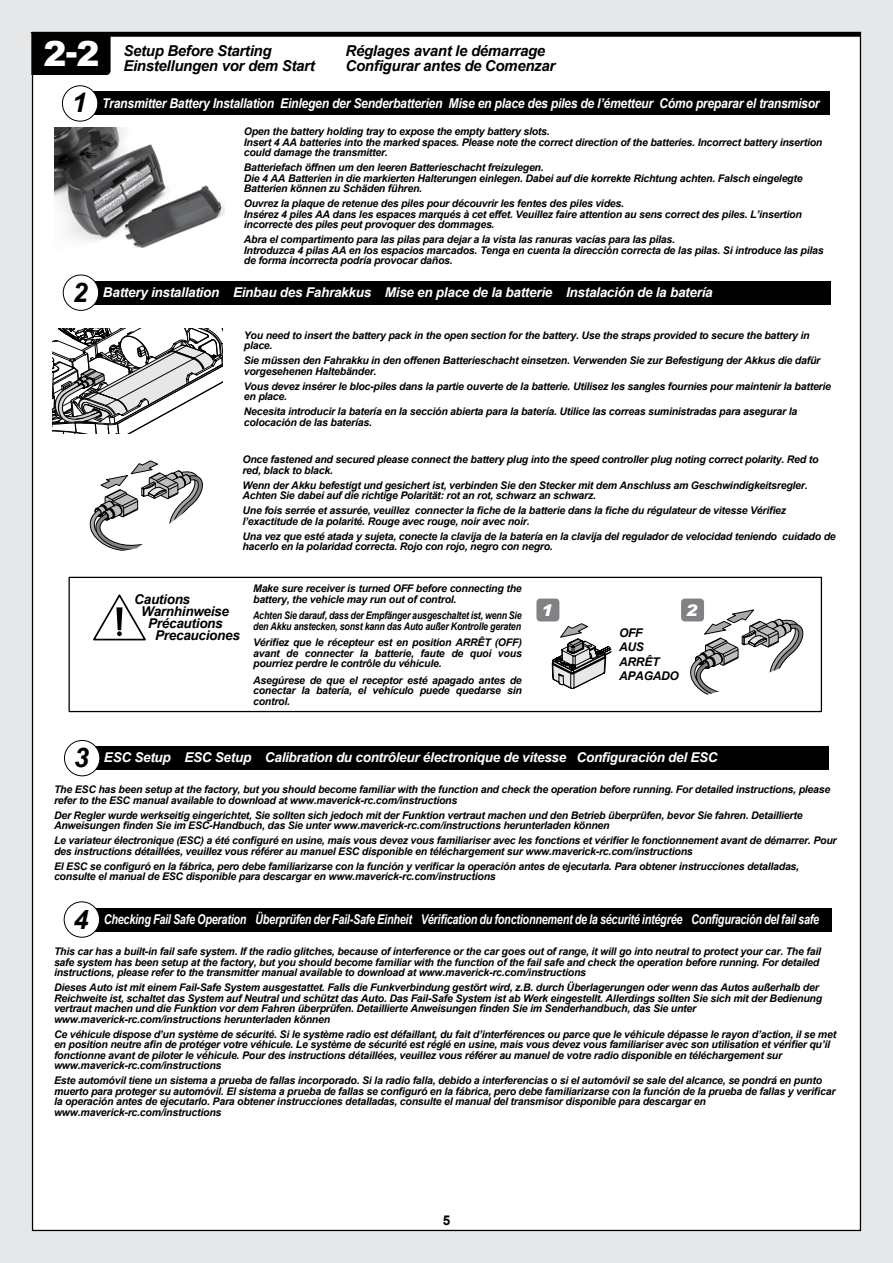
<style>
.page{position:relative;width:893px;height:1263px;background:#e6e7e8}
.page>*{position:absolute;margin:0;border:0;box-sizing:border-box;transform-origin:0 0}
.t1{font:900 34.5px "Arial";color:#fff}
.t2{font:italic 900 16.05px "Arial";color:#fff;scale:1.1 1}
.t3{font:italic 700 15px/15px "Arial";letter-spacing:-.02em;color:#000}
.t4{font:italic 700 13.5px "Arial";letter-spacing:-.02em;color:#fff}
.t5{font:italic 700 13.5px "Arial";letter-spacing:-.02em;color:#fff;scale:.8 1}
.t6{font:italic 700 13.5px "Arial";letter-spacing:-.02em;color:#fff;scale:.9 1}
.t7{font:italic 700 13.5px "Arial";letter-spacing:-.02em;color:#000}
.t8{font:700 13.5px "Arial";color:#000}
.t9{font:italic 700 12px/14.4px "Arial";letter-spacing:-.02em;color:#000}
.t10{font:italic 700 10.5px/10.5px "Arial";letter-spacing:-.02em;color:#000}
.t11{font:italic 700 10.5px/10.5px "Arial";letter-spacing:-.02em;color:#000;scale:.84 1}
.s1{font-size:27px;color:#000}
</style>
<div class="page">
<div style="left:33px;top:33px;width:827px;height:1197px;background:#fff"></div>
<div style="left:87px;top:746px;width:742px;height:24px;background:#000"></div>
<div style="left:64px;top:740px;width:36px;height:36px;background:#fff;border-radius:50%"></div>
<div style="left:64px;top:740px;width:36px;height:36px;border:1px solid #000;border-radius:50%"></div>
<div style="left:87px;top:908px;width:744px;height:23px;background:#000"></div>
<div style="left:64px;top:902px;width:36px;height:35px;background:#fff;border-radius:50%"></div>
<div style="left:64px;top:901px;width:36px;height:37px;border:1px solid #000;border-radius:50%"></div>
<img style="left:54px;top:128px;width:170px;height:120px">
<svg style="left:53px;top:329px;width:170px;height:105px"></svg>
<svg style="left:31px;top:32px;width:829px;height:43px"></svg>
<div style="left:85px;top:92px;width:745px;height:23px;background:#000"></div>
<div style="left:62px;top:86px;width:36px;height:35px;background:#fff;border-radius:50%"></div>
<div style="left:62px;top:85px;width:36px;height:37px;border:1px solid #000;border-radius:50%"></div>
<div style="left:86px;top:281px;width:744px;height:23px;background:#000"></div>
<div style="left:63px;top:275px;width:36px;height:35px;background:#fff;border-radius:50%"></div>
<div style="left:63px;top:275px;width:36px;height:36px;border:1px solid #000;border-radius:50%"></div>
<div style="left:69px;top:577px;width:753px;height:135px;border:1px solid #000"></div>
<svg style="left:93px;top:594px;width:53px;height:46px"></svg>
<div style="left:536px;top:598px;width:23px;height:23px;background:#808285;border-radius:4px"></div>
<div style="left:681px;top:598px;width:23px;height:23px;background:#808285;border-radius:4px"></div>
<svg style="left:689px;top:609px;width:115px;height:86px"></svg>
<svg style="left:552px;top:623px;width:59px;height:66px"></svg>
<svg style="left:89px;top:460px;width:114px;height:91px"></svg>
<h1 class="t1" style="left:44px;top:29px;width:58px">2-2</h1>
<h3 class="t3" style="left:345px;top:44px;width:211px">Réglages avant le démarrage<br>Configurar antes de Comenzar</h3>
<h3 class="t3" style="left:123px;top:44px;width:150px">Setup Before Starting</h3>
<h3 class="t3" style="left:123px;top:59px;width:193px">Einstellungen vor dem Start</h3>
<p class="t6" style="left:72px;top:94px;width:832px"><span class="s1">1</span> Transmitter Battery Installation Einlegen der Senderbatterien Mise en place des piles de l’émetteur Cómo preparar el transmisor</p>
<p class="t10" style="left:244px;top:127px;width:580px">Open the battery holding tray to expose the empty battery slots.<br>Insert 4 AA batteries into the marked spaces. Please note the correct direction of the batteries. Incorrect battery insertion could damage the transmitter.</p>
<p class="t10" style="left:244px;top:163px;width:560px">Batteriefach öffnen um den leeren Batterieschacht freizulegen.<br>Die 4 AA Batterien in die markierten Halterungen einlegen. Dabei auf die korrekte Richtung achten. Falsch eingelegte<br>Batterien können zu Schäden führen.</p>
<p class="t10" style="left:244px;top:199px;width:560px">Ouvrez la plaque de retenue des piles pour découvrir les fentes des piles vides.<br>Insérez 4 piles AA dans les espaces marqués à cet effet. Veuillez faire attention au sens correct des piles. L’insertion incorrecte des piles peut provoquer des dommages.</p>
<p class="t10" style="left:244px;top:235px;width:581px">Abra el compartimento para las pilas para dejar a la vista las ranuras vacías para las pilas.<br>Introduzca 4 pilas AA en los espacios marcados. Tenga en cuenta la dirección correcta de las pilas. Si introduce las pilas de forma incorrecta podría provocar daños.</p>
<p class="t4" style="left:73px;top:283px;width:642px"><span class="s1">2</span> Battery installation Einbau des Fahrakkus Mise en place de la batterie Instalación de la batería</p>
<p class="t10" style="left:244px;top:330px;width:567px">You need to insert the battery pack in the open section for the battery. Use the straps provided to secure the battery in place.</p>
<p class="t10" style="left:244px;top:356px;width:578px">Sie müssen den Fahrakku in den offenen Batterieschacht einsetzen. Verwenden Sie zur Befestigung der Akkus die dafür vorgesehenen Haltebänder.</p>
<p class="t10" style="left:244px;top:381px;width:589px">Vous devez insérer le bloc-piles dans la partie ouverte de la batterie. Utilisez les sangles fournies pour maintenir la batterie en place.</p>
<p class="t10" style="left:244px;top:407px;width:555px">Necesita introducir la batería en la sección abierta para la batería. Utilice las correas suministradas para asegurar la colocación de las baterías.</p>
<p class="t10" style="left:242px;top:455px;width:577px">Once fastened and secured please connect the battery plug into the speed controller plug noting correct polarity. Red to red, black to black.</p>
<p class="t10" style="left:242px;top:480px;width:567px">Wenn der Akku befestigt und gesichert ist, verbinden Sie den Stecker mit dem Anschluss am Geschwindigkeitsregler.<br>Achten Sie dabei auf die richtige Polarität: rot an rot, schwarz an schwarz.</p>
<p class="t10" style="left:242px;top:506px;width:545px">Une fois serrée et assurée, veuillez connecter la fiche de la batterie dans la fiche du régulateur de vitesse Vérifiez l’exactitude de la polarité. Rouge avec rouge, noir avec noir.</p>
<p class="t10" style="left:242px;top:531px;width:595px">Una vez que esté atada y sujeta, conecte la clavija de la batería en la clavija del regulador de velocidad teniendo cuidado de hacerlo en la polaridad correcta. Rojo con rojo, negro con negro.</p>
<p class="t7" style="left:134px;top:590px;width:57px">Cautions</p>
<p class="t7" style="left:141px;top:602px;width:89px">Warnhinweise</p>
<p class="t7" style="left:148px;top:614px;width:76px">Précautions</p>
<p class="t7" style="left:155px;top:626px;width:86px">Precauciones</p>
<p class="t10" style="left:253px;top:584px;width:270px">Make sure receiver is turned OFF before connecting the battery, the vehicle may run out of control.</p>
<p class="t11" style="left:253px;top:611px;width:321px">Achten Sie darauf, dass der Empfänger ausgeschaltet ist, wenn Sie den Akku anstecken, sonst kann das Auto außer Kontrolle geraten</p>
<p class="t10" style="left:253px;top:638px;width:270px;text-align:justify">Vérifiez que le récepteur est en position ARRÊT (OFF) avant de connecter la batterie, faute de quoi vous pourriez perdre le contrôle du véhicule.</p>
<p class="t10" style="left:253px;top:675px;width:270px;text-align:justify">Asegúrese de que el receptor esté apagado antes de conectar la batería, el vehículo puede quedarse sin control.</p>
<h2 class="t2" style="left:541px;top:600px;width:12px">1</h2>
<h2 class="t2" style="left:685px;top:600px;width:12px">2</h2>
<p class="t9" style="left:619px;top:626px;width:61px">OFF<br>AUS<br>ARRÊT<br>APAGADO</p>
<p class="t4" style="left:74px;top:749px;width:645px"><span class="s1">3</span> ESC Setup ESC Setup Calibration du contrôleur électronique de vitesse Configuración del ESC</p>
<p class="t10" style="left:54px;top:785px;width:778px">The ESC has been setup at the factory, but you should become familiar with the function and check the operation before running. For detailed instructions, please refer to the ESC manual available to download at www.maverick-rc.com/instructions</p>
<p class="t10" style="left:54px;top:810px;width:750px">Der Regler wurde werkseitig eingerichtet, Sie sollten sich jedoch mit der Funktion vertraut machen und den Betrieb überprüfen, bevor Sie fahren. Detaillierte<br>Anweisungen finden Sie im ESC-Handbuch, das Sie unter www.maverick-rc.com/instructions herunterladen können</p>
<p class="t10" style="left:54px;top:836px;width:784px">Le variateur électronique (ESC) a été configuré en usine, mais vous devez vous familiariser avec les fonctions et vérifier le fonctionnement avant de démarrer. Pour des instructions détaillées, veuillez vous référer au manuel ESC disponible en téléchargement sur www.maverick-rc.com/instructions</p>
<p class="t10" style="left:54px;top:861px;width:747px">El ESC se configuró en la fábrica, pero debe familiarizarse con la función y verificar la operación antes de ejecutarla. Para obtener instrucciones detalladas, consulte el manual de ESC disponible para descargar en www.maverick-rc.com/instructions</p>
<p class="t5" style="left:73px;top:910px;width:934px"><span class="s1">4</span> Checking Fail Safe Operation Überprüfen der Fail-Safe Einheit Vérification du fonctionnement de la sécurité intégrée Configuración del fail safe</p>
<p class="t10" style="left:54px;top:947px;width:768px">This car has a built-in fail safe system. If the radio glitches, because of interference or the car goes out of range, it will go into neutral to protect your car. The fail safe system has been setup at the factory, but you should become familiar with the function of the fail safe and check the operation before running. For detailed instructions, please refer to the transmitter manual available to download at www.maverick-rc.com/instructions</p>
<p class="t10" style="left:54px;top:983px;width:770px">Dieses Auto ist mit einem Fail-Safe System ausgestattet. Falls die Funkverbindung gestört wird, z.B. durch Überlagerungen oder wenn das Autos außerhalb der Reichweite ist, schaltet das System auf Neutral und schützt das Auto. Das Fail-Safe System ist ab Werk eingestellt. Allerdings sollten Sie sich mit der Bedienung vertraut machen und die Funktion vor dem Fahren überprüfen. Detaillierte Anweisungen finden Sie im Senderhandbuch, das Sie unter www.maverick-rc.com/instructions herunterladen können</p>
<p class="t10" style="left:54px;top:1029px;width:784px">Ce véhicule dispose d’un système de sécurité. Si le système radio est défaillant, du fait d’interférences ou parce que le véhicule dépasse le rayon d’action, il se met en position neutre afin de protéger votre véhicule. Le système de sécurité est réglé en usine, mais vous devez vous familiariser avec son utilisation et vérifier qu’il fonctionne avant de piloter le véhicule. Pour des instructions détaillées, veuillez vous référer au manuel de votre radio disponible en téléchargement sur www.maverick-rc.com/instructions</p>
<p class="t10" style="left:54px;top:1076px;width:783px">Este automóvil tiene un sistema a prueba de fallas incorporado. Si la radio falla, debido a interferencias o si el automóvil se sale del alcance, se pondrá en punto muerto para proteger su automóvil. El sistema a prueba de fallas se configuró en la fábrica, pero debe familiarizarse con la función de la prueba de fallas y verificar la operación antes de ejecutarlo. Para obtener instrucciones detalladas, consulte el manual del transmisor disponible para descargar en www.maverick-rc.com/instructions</p>
<p class="t8" style="left:443px;top:1211px;width:9px">5</p>
</div>
